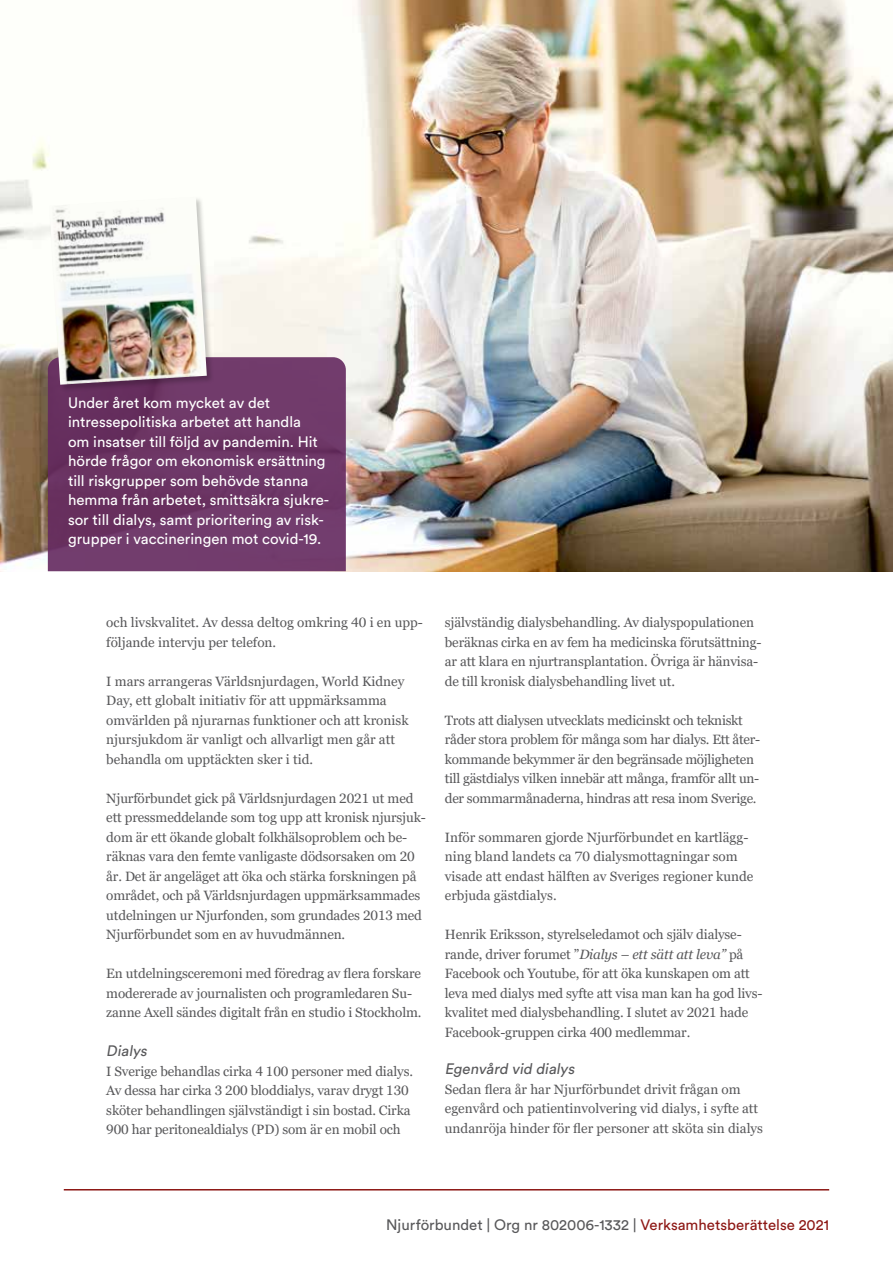
<style>
.page{position:relative;width:893px;height:1263px;background:#fff}
.page>*{position:absolute;margin:0;border:0;box-sizing:border-box;transform-origin:0 0}
.t1{font:15px/19.5px "Circular Pro";color:#fff}
.t2{font:15px "Circular Pro";color:#58585a}
.t3{font:italic 15px "Circular Pro";color:#58585a}
.t4{font:13.5px/19.5px "Georgia Pro";letter-spacing:-.01em;color:#58585a}
.s1{font-style:italic}
.s2{color:#8d1714}
</style>
<div class="page">
<hr style="left:64px;top:1189px;width:765px;height:1px;background:#8d1714">
<img style="left:0;top:0;width:893px;height:571px">
<svg style="left:48px;top:357px;width:298px;height:214px;background:#6d3766"></svg>
<div style="left:48px;top:196px;width:167px;height:196px;background:#000;opacity:.22"></div>
<img style="left:49px;top:197px;width:158px;height:188px">
<p class="t1" style="left:68px;top:392px;width:263px">Under året kom mycket av det intressepolitiska arbetet att handla<br>om insatser till följd av pandemin. Hit hörde frågor om ekonomisk ersättning till riskgrupper som behövde stanna hemma från arbetet, smittsäkra sjukre&shy;sor till dialys, samt prioritering av risk&shy;grupper i vaccineringen mot covid-19.</p>
<p class="t4" style="left:106px;top:613px;width:318px">och livskvalitet. Av dessa deltog omkring 40 i en upp&shy;följande intervju per telefon.</p>
<p class="t4" style="left:106px;top:672px;width:304px">I mars arrangeras Världsnjurdagen, World Kidney Day, ett globalt initiativ för att uppmärksamma omvärlden på njurarnas funktioner och att kronisk njursjukdom är vanligt och allvarligt men går att behandla om upptäckten sker i tid.</p>
<p class="t4" style="left:106px;top:789px;width:321px">Njurförbundet gick på Världsnjurdagen 2021 ut med ett pressmeddelande som tog upp att kronisk njursjuk&shy;dom är ett ökande globalt folkhälsoproblem och be&shy;räknas vara den femte vanligaste dödsorsaken om 20 år. Det är angeläget att öka och stärka forskningen på området, och på Världsnjurdagen uppmärksammades utdelningen ur Njurfonden, som grundades 2013 med Njurförbundet som en av huvudmännen.</p>
<p class="t4" style="left:106px;top:964px;width:317px">En utdelningsceremoni med föredrag av flera forskare modererade av journalisten och programledaren Su&shy;zanne Axell sändes digitalt från en studio i Stockholm.</p>
<p class="t3" style="left:106px;top:1041px;width:45px">Dialys</p>
<p class="t4" style="left:106px;top:1062px;width:308px">I Sverige behandlas cirka 4 100 personer med dialys.<br>Av dessa har cirka 3 200 bloddialys, varav drygt 130 sköter behandlingen självständigt i sin bostad. Cirka 900 har peritonealdialys (PD) som är en mobil och</p>
<p class="t4" style="left:445px;top:613px;width:318px">självständig dialysbehandling. Av dialyspopulationen beräknas cirka en av fem ha medicinska förutsättning&shy;ar att klara en njurtransplantation. Övriga är hänvisa&shy;de till kronisk dialysbehandling livet ut.</p>
<p class="t4" style="left:445px;top:711px;width:317px">Trots att dialysen utvecklats medicinskt och tekniskt råder stora problem för många som har dialys. Ett åter&shy;kommande bekymmer är den begränsade möjligheten till gästdialys vilken innebär att många, framför allt un&shy;der sommarmånaderna, hindras att resa inom Sverige.</p>
<p class="t4" style="left:445px;top:828px;width:310px">Inför sommaren gjorde Njurförbundet en kartlägg&shy;ning bland landets ca 70 dialysmottagningar som visade att endast hälften av Sveriges regioner kunde erbjuda gästdialys.</p>
<p class="t4" style="left:445px;top:925px;width:319px">Henrik Eriksson, styrelseledamot och själv dialyse&shy;rande, driver forumet ”<span class="s1">Dialys – ett sätt att leva”</span> på Facebook och Youtube, för att öka kunskapen om att leva med dialys med syfte att visa man kan ha god livs&shy;kvalitet med dialysbehandling. I slutet av 2021 hade Facebook-gruppen cirka 400 medlemmar.</p>
<p class="t3" style="left:445px;top:1059px;width:134px">Egenvård vid dialys</p>
<p class="t4" style="left:445px;top:1080px;width:320px">Sedan flera år har Njurförbundet drivit frågan om egenvård och patientinvolvering vid dialys, i syfte att undanröja hinder för fler personer att sköta sin dialys</p>
<p class="t2" style="left:386px;top:1214px;width:444px">Njurförbundet | Org nr 802006-1332 | <span class="s2">Verksamhetsberättelse 2021</span></p>
</div>
